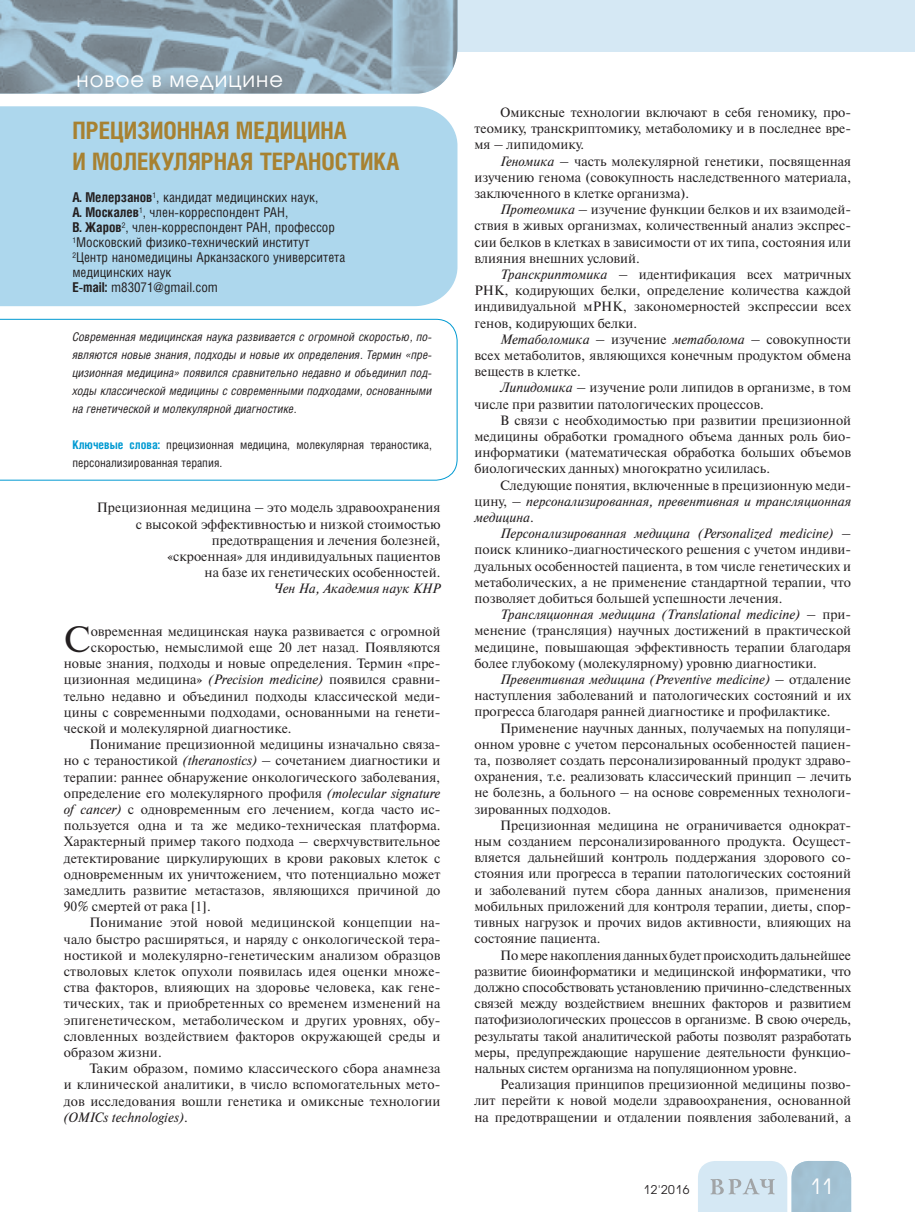
<style>
.page{position:relative;width:915px;height:1212px;background:#fff}
.page>*{position:absolute;margin:0;border:0;box-sizing:border-box;transform-origin:0 0}
.t1{font:36.6px "Newton C";color:#231f20}
.t2{font:700 24px/31.5px "Helios Cond";color:#a78131}
.t3{font:21px "Avant Garde Gothic C";letter-spacing:.05em;color:#fff}
.t4{font:13.5px/16.2px "Newton C";color:#231f20;text-align:justify}
.t5{font:13.5px/15px "Helios Cond";color:#231f20}
.t6{font:italic 13.5px/16.2px "Newton C";color:#231f20;text-align:justify}
.t7{font:italic 12px/18px "Helios Cond";color:#231f20;text-align:justify}
.t8{font:12px/18px "Helios Cond";color:#231f20}
.t9{font:12px "Avant Garde Gothic C";letter-spacing:.05em;color:#231f20}
.s1{font-weight:700}
.s2{font-weight:700;color:#009ad2}
.s3{font-style:italic}
.s4{font-style:normal}
</style>
<div class="page">
<div style="left:0;top:0;width:914px;height:51px;background:#d5e8f4"></div>
<svg style="left:698px;top:1161px;width:152px;height:51px;background:#c2d7e4"></svg>
<svg style="left:0;top:0;width:416px;height:94px;background:#8fa5b3"></svg>
<img style="left:416px;top:0;width:41px;height:94px">
<div style="left:0;top:106px;width:457px;height:200px;background:#add7ed"></div>
<svg style="left:0;top:319px;width:457px;height:162px"></svg>
<h3 class="t3" style="left:77px;top:70px;width:208px">новое в медицине</h3>
<h2 class="t2" style="left:72px;top:117px;width:328px">ПРЕЦИЗИОННАЯ МЕДИЦИНА<br>И МОЛЕКУЛЯРНАЯ ТЕРАНОСТИКА</h2>
<p class="t5" style="left:72px;top:191px;width:274px"><span class="s1">А. Мелерзанов</span><sup>1</sup>, кандидат медицинских наук,<br><span class="s1">А. Москалев</span><sup>1</sup>, член-корреспондент РАН,<br><span class="s1">В. Жаров</span><sup>2</sup>, член-корреспондент РАН, профессор <sup>1</sup>Московский физико-технический институт <sup>2</sup>Центр наномедицины Арканзаского университета медицинских наук<br><span class="s1">E-mail:</span> m83071@gmail.com</p>
<p class="t7" style="left:72px;top:329px;width:361px">Современная медицинская наука развивается с огромной скоростью, по&shy;являются новые знания, подходы и новые их определения. Термин «пре&shy;цизионная медицина» появился сравнительно недавно и объединил под&shy;ходы классической медицины с современными подходами, основанными на генетической и молекулярной диагностике.</p>
<p class="t8" style="left:72px;top:437px;width:361px"><span class="s2">Ключевые слова:</span> прецизионная медицина, молекулярная тераностика, персонализированная терапия.</p>
<p class="t4" style="left:97px;top:501px;width:345px;text-align:right">Прецизионная медицина – это модель здравоохранения с высокой эффективностью и низкой стоимостью предотвращения и лечения болезней,<br>«скроенная» для индивидуальных пациентов<br>на базе их генетических особенностей.</p>
<p class="t6" style="left:273px;top:582px;width:168px">Чен На, Академия наук КНР</p>
<h1 class="t1" style="left:64px;top:626px;width:28px">С</h1>
<p class="t4" style="left:91px;top:624px;width:351px">овременная медицинская наука развивается с огромной</p>
<p class="t4" style="left:91px;top:641px;width:351px">скоростью, немыслимой еще 20 лет назад. Появляются</p>
<p class="t4" style="left:64px;top:657px;width:378px">новые знания, подходы и новые определения. Термин «пре-</p>
<p class="t4" style="left:64px;top:673px;width:378px">цизионная медицина» <span class="s3">(Precision medicine)</span> появился сравни-</p>
<p class="t4" style="left:64px;top:689px;width:378px">тельно недавно и объединил подходы классической меди-</p>
<p class="t4" style="left:64px;top:705px;width:378px">цины с современными подходами, основанными на генети-</p>
<p class="t4" style="left:64px;top:722px;width:229px">ческой и молекулярной диагностике.</p>
<p class="t4" style="left:89px;top:738px;width:352px">Понимание прецизионной медицины изначально связа-</p>
<p class="t4" style="left:64px;top:754px;width:378px">но с тераностикой <span class="s3">(theranostics)</span> – сочетанием диагностики и</p>
<p class="t4" style="left:64px;top:770px;width:378px">терапии: раннее обнаружение онкологического заболевания,</p>
<p class="t4" style="left:64px;top:786px;width:378px">определение его молекулярного профиля <span class="s3">(molecular signature</span></p>
<p class="t4" style="left:64px;top:803px;width:378px"><span class="s3">of cancer)</span> с одновременным его лечением, когда часто ис-</p>
<p class="t4" style="left:64px;top:819px;width:378px">пользуется одна и та же медико-техническая платформа.</p>
<p class="t4" style="left:64px;top:835px;width:378px">Характерный пример такого подхода – сверхчувствительное</p>
<p class="t4" style="left:64px;top:851px;width:378px">детектирование циркулирующих в крови раковых клеток с</p>
<p class="t4" style="left:64px;top:867px;width:378px">одновременным их уничтожением, что потенциально может</p>
<p class="t4" style="left:64px;top:884px;width:378px">замедлить развитие метастазов, являющихся причиной до</p>
<p class="t4" style="left:64px;top:900px;width:148px">90% смертей от рака [1].</p>
<p class="t4" style="left:89px;top:916px;width:352px">Понимание этой новой медицинской концепции на-</p>
<p class="t4" style="left:64px;top:932px;width:378px">чало быстро расширяться, и наряду с онкологической тера-</p>
<p class="t4" style="left:64px;top:948px;width:378px">ностикой и молекулярно-генетическим анализом образцов</p>
<p class="t4" style="left:64px;top:965px;width:378px">стволовых клеток опухоли появилась идея оценки множе-</p>
<p class="t4" style="left:64px;top:981px;width:378px">ства факторов, влияющих на здоровье человека, как гене-</p>
<p class="t4" style="left:64px;top:997px;width:378px">тических, так и приобретенных со временем изменений на</p>
<p class="t4" style="left:64px;top:1013px;width:378px">эпигенетическом, метаболическом и других уровнях, обу-</p>
<p class="t4" style="left:64px;top:1029px;width:378px">словленных воздействием факторов окружающей среды и</p>
<p class="t4" style="left:64px;top:1046px;width:99px">образом жизни.</p>
<p class="t4" style="left:89px;top:1062px;width:352px">Таким образом, помимо классического сбора анамнеза</p>
<p class="t4" style="left:64px;top:1078px;width:378px">и клинической аналитики, в число вспомогательных мето-</p>
<p class="t4" style="left:64px;top:1094px;width:378px">дов исследования вошли генетика и омиксные технологии</p>
<p class="t6" style="left:64px;top:1110px;width:125px">(OMICs technologies)<span class="s4">.</span></p>
<p class="t4" style="left:474px;top:106px;width:378px;text-indent:26px">Омиксные технологии включают в себя геномику, про&shy;теомику, транскриптомику, метаболомику и в последнее вре&shy;мя – липидомику.</p>
<p class="t4" style="left:474px;top:154px;width:378px;text-indent:26px"><span class="s3">Геномика</span> – часть молекулярной генетики, посвященная изучению генома (совокупность наследственного материала, заключенного в клетке организма).</p>
<p class="t4" style="left:474px;top:203px;width:378px;text-indent:26px"><span class="s3">Протеомика</span> – изучение функции белков и их взаимодей&shy;ствия в живых организмах, количественный анализ экспрес&shy;сии белков в клетках в зависимости от их типа, состояния или влияния внешних условий.</p>
<p class="t4" style="left:474px;top:268px;width:378px;text-indent:26px"><span class="s3">Транскриптомика</span> – идентификация всех матричных РНК, кодирующих белки, определение количества каждой индивидуальной мРНК, закономерностей экспрессии всех генов, кодирующих белки.</p>
<p class="t4" style="left:474px;top:332px;width:378px;text-indent:26px"><span class="s3">Метаболомика</span> – изучение <span class="s3">метаболома</span> – совокупности всех метаболитов, являющихся конечным продуктом обмена веществ в клетке.</p>
<p class="t4" style="left:474px;top:381px;width:378px;text-indent:26px"><span class="s3">Липидомика</span> – изучение роли липидов в организме, в том числе при развитии патологических процессов.</p>
<p class="t4" style="left:474px;top:413px;width:378px;text-indent:26px">В связи с необходимостью при развитии прецизионной медицины обработки громадного объема данных роль био&shy;информатики (математическая обработка больших объемов биологических данных) многократно усилилась.</p>
<p class="t6" style="left:474px;top:478px;width:378px;text-indent:26px"><span class="s4">Следующие понятия, включенные в прецизионную меди&shy;цину, –</span> персонализированная, превентивная и трансляционная медицина<span class="s4">.</span></p>
<p class="t4" style="left:474px;top:527px;width:378px;text-indent:26px"><span class="s3">Персонализированная медицина (Personalized medicine)</span> – поиск клинико-диагностического решения с учетом индиви&shy;дуальных особенностей пациента, в том числе генетических и метаболических, а не применение стандартной терапии, что позволяет добиться большей успешности лечения.</p>
<p class="t4" style="left:474px;top:608px;width:378px;text-indent:26px"><span class="s3">Трансляционная медицина (Translational medicine)</span> – при&shy;менение (трансляция) научных достижений в практической медицине, повышающая эффективность терапии благодаря более глубокому (молекулярному) уровню диагностики.</p>
<p class="t4" style="left:474px;top:673px;width:378px;text-indent:26px"><span class="s3">Превентивная медицина (Preventive medicine)</span> – отдаление наступления заболеваний и патологических состояний и их прогресса благодаря ранней диагностике и профилактике.</p>
<p class="t4" style="left:474px;top:721px;width:378px;text-indent:26px">Применение научных данных, получаемых на популяци&shy;онном уровне с учетом персональных особенностей пациен&shy;та, позволяет создать персонализированный продукт здраво&shy;охранения, т.е. реализовать классический принцип – лечить не болезнь, а больного – на основе современных технологи&shy;зированных подходов.</p>
<p class="t4" style="left:474px;top:818px;width:378px;text-indent:26px">Прецизионная медицина не ограничивается однократ&shy;ным созданием персонализированного продукта. Осущест&shy;вляется дальнейший контроль поддержания здорового со&shy;стояния или прогресса в терапии патологических состояний и заболеваний путем сбора данных анализов, применения мобильных приложений для контроля терапии, диеты, спор&shy;тивных нагрузок и прочих видов активности, влияющих на состояние пациента.</p>
<p class="t4" style="left:474px;top:948px;width:378px;text-indent:26px">По мере накопления данных будет происходить дальнейшее развитие биоинформатики и медицинской информатики, что должно способствовать установлению причинно-следственных связей между воздействием внешних факторов и развитием патофизиологических процессов в организме. В свою очередь, результаты такой аналитической работы позволят разработать меры, предупреждающие нарушение деятельности функцио&shy;нальных систем организма на популяционном уровне.</p>
<p class="t4" style="left:474px;top:1078px;width:378px;text-indent:26px">Реализация принципов прецизионной медицины позво&shy;лит перейти к новой модели здравоохранения, основанной на предотвращении и отдалении появления заболеваний, а</p>
<p class="t9" style="left:643px;top:1184px;width:47px">12'2016</p>
<h3 class="t3" style="left:809px;top:1177px;width:25px">11</h3>
</div>
